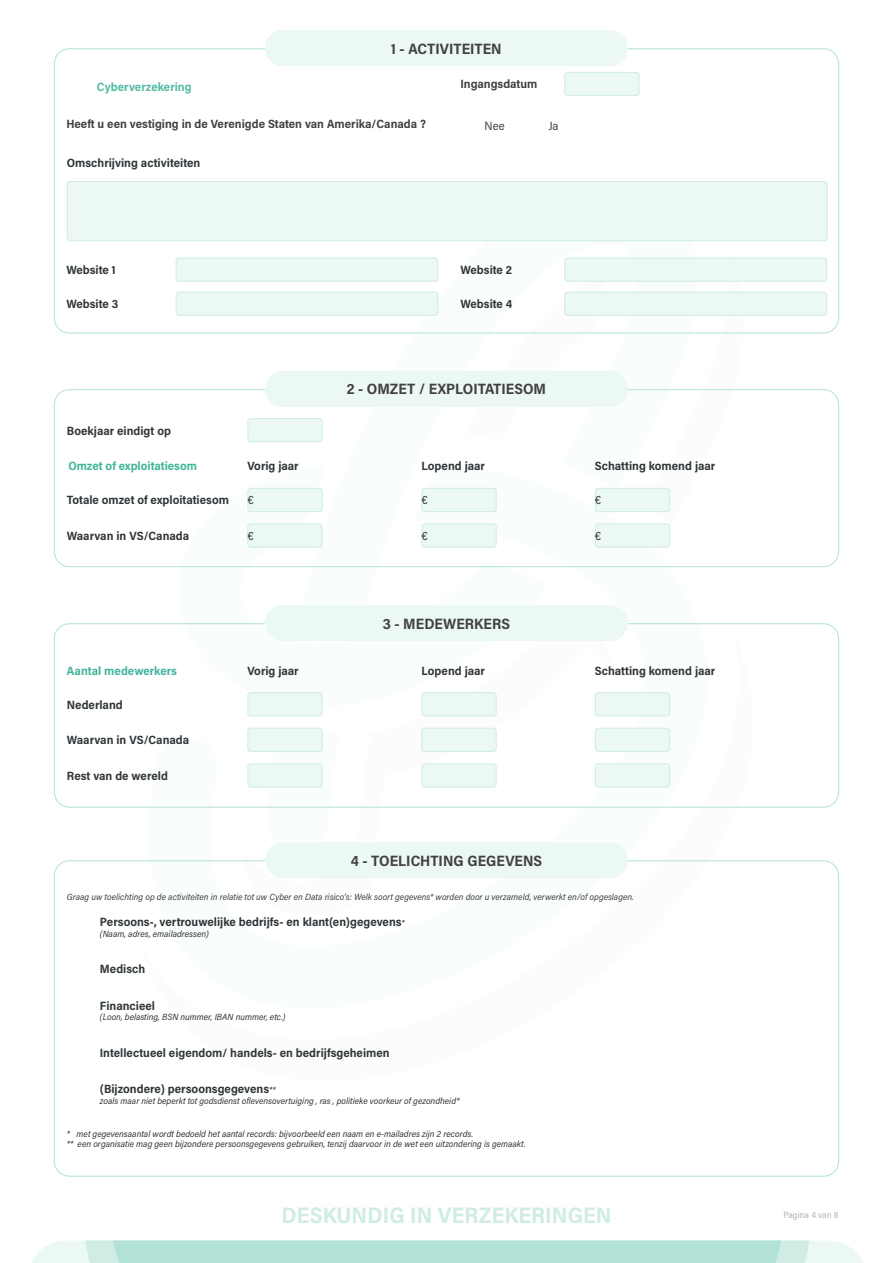
<style>
.page{position:relative;width:893px;height:1263px;background:#fff}
.page>*{position:absolute;margin:0;border:0;box-sizing:border-box;transform-origin:0 0}
.t1{font:700 22.5px "Acumin Pro Semi Cond";letter-spacing:.005em;color:#cfece5}
.t2{font:700 15px "Acumin Pro Semi Cond";color:#414042}
.t3{font:700 12px "Acumin Pro Semi Cond";color:#2f3538}
.t4{font:700 12px "Acumin Pro Semi Cond";color:#414042}
.t5{font:700 12px "Acumin Pro Semi Cond";color:#3fb498}
.t6{font:700 12px "Acumin Pro Semi Cond";color:#52bba2}
.t7{font:12px "Acumin Pro Semi Cond";color:#2f3538}
.t8{font:12px "Acumin Pro Semi Cond";color:#414042}
.t9{font:italic 9px/10.8px "Acumin Pro Semi Cond";color:#2f3538}
.t10{font:italic 9px "Acumin Pro Semi Cond";color:#414042}
.t11{font:9px "Acumin Pro Semi Cond";color:#afb1b1}
.s1{font-weight:400;font-style:italic;font-size:9px}
</style>
<div class="page">
<svg style="left:31px;top:1240px;width:832px;height:23px;background:#bde5dc"></svg>
<svg style="left:139px;top:241px;width:567px;height:637px"></svg>
<div style="left:54px;top:389px;width:785px;height:178px;border:1px solid #b2e1d6;border-radius:15px"></div>
<div style="left:54px;top:623px;width:785px;height:184px;border:1px solid #b2e1d6;border-radius:15px"></div>
<div style="left:265px;top:371px;width:363px;height:36px;background:#ecf8f5;border-radius:18px"></div>
<div style="left:265px;top:605px;width:363px;height:36px;background:#ecf8f5;border-radius:18px"></div>
<div style="left:265px;top:842px;width:363px;height:36px;background:#ecf8f5;border-radius:18px"></div>
<div style="left:265px;top:30px;width:363px;height:36px;background:#ecf8f5;border-radius:18px"></div>
<div style="left:67px;top:182px;width:760px;height:59px;background:#ecf8f5;border-radius:3px"></div>
<div style="left:67px;top:181px;width:760px;height:60px;border:1px solid #cfece5;border-radius:3px"></div>
<div style="left:176px;top:258px;width:262px;height:23px;background:#ecf8f5;border-radius:3px"></div>
<div style="left:176px;top:258px;width:262px;height:24px;border:1px solid #cfece5;border-radius:3px"></div>
<div style="left:176px;top:292px;width:262px;height:23px;background:#ecf8f5;border-radius:3px"></div>
<div style="left:176px;top:292px;width:262px;height:24px;border:1px solid #cfece5;border-radius:3px"></div>
<div style="left:565px;top:258px;width:261px;height:23px;background:#ecf8f5;border-radius:3px"></div>
<div style="left:564px;top:258px;width:263px;height:24px;border:1px solid #cfece5;border-radius:3px"></div>
<div style="left:565px;top:292px;width:261px;height:23px;background:#ecf8f5;border-radius:3px"></div>
<div style="left:564px;top:292px;width:263px;height:24px;border:1px solid #cfece5;border-radius:3px"></div>
<div style="left:565px;top:72px;width:74px;height:24px;background:#ecf8f5;border-radius:3px"></div>
<div style="left:564px;top:72px;width:75px;height:24px;border:1px solid #cfece5;border-radius:3px"></div>
<div style="left:248px;top:693px;width:74px;height:23px;background:#ecf8f5;border-radius:3px"></div>
<div style="left:248px;top:692px;width:74px;height:24px;border:1px solid #cfece5;border-radius:3px"></div>
<div style="left:248px;top:728px;width:74px;height:23px;background:#ecf8f5;border-radius:3px"></div>
<div style="left:248px;top:728px;width:74px;height:24px;border:1px solid #cfece5;border-radius:3px"></div>
<div style="left:248px;top:764px;width:74px;height:23px;background:#ecf8f5;border-radius:3px"></div>
<div style="left:248px;top:763px;width:74px;height:24px;border:1px solid #cfece5;border-radius:3px"></div>
<div style="left:248px;top:418px;width:74px;height:24px;background:#ecf8f5;border-radius:3px"></div>
<div style="left:248px;top:418px;width:74px;height:24px;border:1px solid #cfece5;border-radius:3px"></div>
<div style="left:422px;top:693px;width:74px;height:23px;background:#ecf8f5;border-radius:3px"></div>
<div style="left:421px;top:692px;width:75px;height:24px;border:1px solid #cfece5;border-radius:3px"></div>
<div style="left:422px;top:728px;width:74px;height:23px;background:#ecf8f5;border-radius:3px"></div>
<div style="left:421px;top:728px;width:75px;height:24px;border:1px solid #cfece5;border-radius:3px"></div>
<div style="left:422px;top:764px;width:74px;height:23px;background:#ecf8f5;border-radius:3px"></div>
<div style="left:421px;top:763px;width:75px;height:24px;border:1px solid #cfece5;border-radius:3px"></div>
<div style="left:595px;top:693px;width:75px;height:23px;background:#ecf8f5;border-radius:3px"></div>
<div style="left:595px;top:692px;width:75px;height:24px;border:1px solid #cfece5;border-radius:3px"></div>
<div style="left:248px;top:488px;width:74px;height:24px;background:#ecf8f5;border-radius:3px"></div>
<div style="left:248px;top:488px;width:74px;height:24px;border:1px solid #cfece5;border-radius:3px"></div>
<div style="left:248px;top:524px;width:74px;height:23px;background:#ecf8f5;border-radius:3px"></div>
<div style="left:248px;top:524px;width:74px;height:24px;border:1px solid #cfece5;border-radius:3px"></div>
<div style="left:422px;top:488px;width:74px;height:24px;background:#ecf8f5;border-radius:3px"></div>
<div style="left:421px;top:488px;width:75px;height:24px;border:1px solid #cfece5;border-radius:3px"></div>
<div style="left:422px;top:524px;width:74px;height:23px;background:#ecf8f5;border-radius:3px"></div>
<div style="left:421px;top:524px;width:75px;height:24px;border:1px solid #cfece5;border-radius:3px"></div>
<div style="left:595px;top:488px;width:75px;height:24px;background:#ecf8f5;border-radius:3px"></div>
<div style="left:595px;top:488px;width:75px;height:24px;border:1px solid #cfece5;border-radius:3px"></div>
<div style="left:595px;top:524px;width:75px;height:23px;background:#ecf8f5;border-radius:3px"></div>
<div style="left:595px;top:524px;width:75px;height:24px;border:1px solid #cfece5;border-radius:3px"></div>
<div style="left:595px;top:728px;width:75px;height:23px;background:#ecf8f5;border-radius:3px"></div>
<div style="left:595px;top:728px;width:75px;height:24px;border:1px solid #cfece5;border-radius:3px"></div>
<div style="left:595px;top:764px;width:75px;height:23px;background:#ecf8f5;border-radius:3px"></div>
<div style="left:595px;top:763px;width:75px;height:24px;border:1px solid #cfece5;border-radius:3px"></div>
<p class="t6" style="left:97px;top:79px;width:96px">Cyberverzekering</p>
<p class="t2" style="left:391px;top:38px;width:112px">1 - ACTIVITEITEN</p>
<p class="t4" style="left:461px;top:76px;width:78px">Ingangsdatum</p>
<p class="t4" style="left:66px;top:116px;width:361px">Heeft u een vestiging in de Verenigde Staten van Amerika/Canada ?</p>
<p class="t8" style="left:485px;top:117px;width:22px">Nee</p>
<p class="t8" style="left:549px;top:117px;width:11px">Ja</p>
<p class="t3" style="left:67px;top:154px;width:135px">Omschrijving activiteiten</p>
<p class="t3" style="left:66px;top:261px;width:51px">Website 1</p>
<p class="t3" style="left:66px;top:295px;width:53px">Website 3</p>
<p class="t3" style="left:67px;top:422px;width:106px">Boekjaar eindigt op</p>
<p class="t5" style="left:68px;top:457px;width:130px">Omzet of exploitatiesom</p>
<p class="t3" style="left:67px;top:492px;width:164px">Totale omzet of exploitatiesom</p>
<p class="t3" style="left:67px;top:527px;width:124px">Waarvan in VS/Canada</p>
<p class="t3" style="left:247px;top:458px;width:53px">Vorig jaar</p>
<p class="t7" style="left:248px;top:492px;width:8px">€</p>
<p class="t7" style="left:248px;top:527px;width:8px">€</p>
<p class="t5" style="left:67px;top:662px;width:112px">Aantal medewerkers</p>
<p class="t3" style="left:67px;top:696px;width:57px">Nederland</p>
<p class="t3" style="left:67px;top:732px;width:124px">Waarvan in VS/Canada</p>
<p class="t3" style="left:67px;top:767px;width:103px">Rest van de wereld</p>
<p class="t3" style="left:247px;top:662px;width:53px">Vorig jaar</p>
<p class="t3" style="left:461px;top:261px;width:53px">Website 2</p>
<p class="t3" style="left:461px;top:295px;width:53px">Website 4</p>
<p class="t2" style="left:347px;top:379px;width:201px">2 - OMZET / EXPLOITATIESOM</p>
<p class="t3" style="left:421px;top:458px;width:65px">Lopend jaar</p>
<p class="t7" style="left:421px;top:492px;width:8px">€</p>
<p class="t7" style="left:421px;top:527px;width:8px">€</p>
<p class="t2" style="left:383px;top:613px;width:129px">3 - MEDEWERKERS</p>
<p class="t3" style="left:421px;top:662px;width:65px">Lopend jaar</p>
<p class="t2" style="left:351px;top:850px;width:193px">4 - TOELICHTING GEGEVENS</p>
<p class="t3" style="left:595px;top:458px;width:122px">Schatting komend jaar</p>
<p class="t7" style="left:595px;top:492px;width:8px">€</p>
<p class="t7" style="left:595px;top:527px;width:8px">€</p>
<p class="t3" style="left:595px;top:662px;width:122px">Schatting komend jaar</p>
<p class="t10" style="left:67px;top:890px;width:568px">Graag uw toelichting op de activiteiten in relatie tot uw Cyber en Data risico’s: Welk soort gegevens* worden door u verzameld, verwerkt en/of opgeslagen.</p>
<p class="t3" style="left:100px;top:913px;width:306px">Persoons-, vertrouwelijke bedrijfs- en klant(en)gegevens<span class="s1">*</span></p>
<p class="t9" style="left:100px;top:928px;width:110px">(Naam, adres, emailadressen)</p>
<p class="t3" style="left:100px;top:960px;width:47px">Medisch</p>
<p class="t3" style="left:100px;top:997px;width:57px">Financieel</p>
<p class="t9" style="left:100px;top:1011px;width:187px">(Loon, belasting, BSN nummer, IBAN nummer, etc.)</p>
<p class="t3" style="left:100px;top:1044px;width:291px">Intellectueel eigendom/ handels- en bedrijfsgeheimen</p>
<p class="t3" style="left:100px;top:1081px;width:177px">(Bijzondere) persoonsgegevens<span class="s1">**</span></p>
<p class="t9" style="left:100px;top:1095px;width:361px">zoals maar niet beperkt tot godsdienst oflevensovertuiging , ras , politieke voorkeur of gezondheid*</p>
<p class="t9" style="left:67px;top:1128px;width:460px">* met gegevensaantal wordt bedoeld het aantal records: bijvoorbeeld een naam en e-mailadres zijn 2 records.<br>** een organisatie mag geen bijzondere persoonsgegevens gebruiken, tenzij daarvoor in de wet een uitzondering is gemaakt.</p>
<h1 class="t1" style="left:281px;top:1199px;width:331px">DESKUNDIG IN VERZEKERINGEN</h1>
<p class="t11" style="left:783px;top:1208px;width:56px">Pagina 4 van 8</p>
</div>
